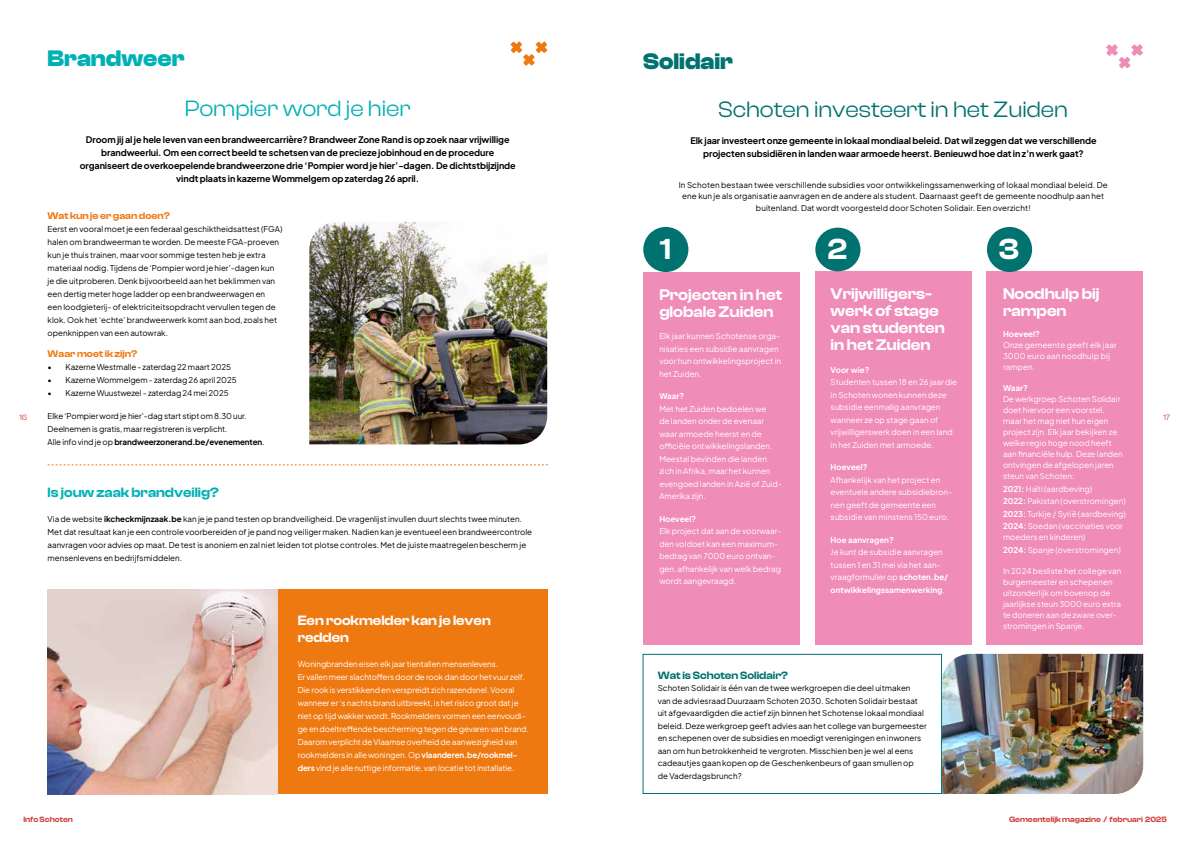
<style>
.page{position:relative;width:1191px;height:842px;background:#fff}
.page>*{position:absolute;margin:0;border:0;box-sizing:border-box;transform-origin:0 0}
.t1{font:600 30px "Clash Display";color:#fff}
.t2{font:700 23.3px "Clash Display";color:#00b1b4}
.t3{font:700 23.3px "Clash Display";color:#007270}
.t4{font:23px "Clash Display";color:#007270}
.t5{font:23px "Clash Display";color:#00b1b4}
.t6{font:600 16px/17px "Clash Display";color:#fff}
.t7{font:600 14px/17px "Clash Display";color:#fff}
.t8{font:600 14px "Clash Display";color:#00b1b4}
.t9{font:600 11px "Clash Display";color:#007270}
.t10{font:600 10px "Clash Display";color:#ef7911}
.t11{font:700 9px/13px "Plus Jakarta Sans";letter-spacing:-.01em;color:#000;text-align:center}
.t12{font:8px/12.5px "Plus Jakarta Sans";color:#fff}
.t13{font:8px/13px "Plus Jakarta Sans";color:#000}
.t14{font:700 8px "Plus Jakarta Sans";color:#fff}
.t15{font:600 8px "Clash Display";color:#cf3e37}
.t16{font:8px "Clash Display";color:#cf3e37}
.s1{font-weight:700}
</style>
<div class="page">
<img style="left:942px;top:654px;width:201px;height:140px">
<div style="left:642px;top:272px;width:157px;height:372px;background:#f08cb8"></div>
<div style="left:814px;top:271px;width:157px;height:373px;background:#f08cb8"></div>
<div style="left:986px;top:271px;width:157px;height:373px;background:#f08cb8"></div>
<svg style="left:1106px;top:44px;width:37px;height:25px"></svg>
<div style="left:643px;top:227px;width:45px;height:45px;background:#007270;border-radius:50%"></div>
<div style="left:815px;top:228px;width:45px;height:43px;background:#007270;border-radius:50%"></div>
<div style="left:987px;top:227px;width:45px;height:45px;background:#007270;border-radius:50%"></div>
<div style="left:642px;top:654px;width:300px;height:140px;border:1px solid #007270"></div>
<svg style="left:510px;top:41px;width:37px;height:25px"></svg>
<div style="left:277px;top:590px;width:271px;height:204px;background:#ef7911"></div>
<img style="left:48px;top:590px;width:229px;height:204px">
<img style="left:309px;top:222px;width:238px;height:222px">
<svg style="left:48px;top:465px;width:500px;height:1px"></svg>
<h2 class="t2" style="left:48px;top:45px;width:138px">Brandweer</h2>
<h3 class="t5" style="left:185px;top:95px;width:227px">Pompier word je hier</h3>
<h2 class="t3" style="left:643px;top:48px;width:91px">Solidair</h2>
<h3 class="t4" style="left:718px;top:96px;width:351px">Schoten investeert in het Zuiden</h3>
<p class="t11" style="left:80px;top:132px;width:437px">Droom jij al je hele leven van een brandweercarrière? Brandweer Zone Rand is op zoek naar vrijwillige brandweerlui. Om een correct beeld te schetsen van de precieze jobinhoud en de procedure organiseert de overkoepelende brandweerzone drie ‘Pompier word je hier’-dagen. De dichtstbijzijnde vindt plaats in kazerne Wommelgem op zaterdag 26 april.</p>
<p class="t11" style="left:690px;top:133px;width:407px;line-height:12.5px">Elk jaar investeert onze gemeente in lokaal mondiaal beleid. Dat wil zeggen dat we verschillende projecten subsidiëren in landen waar armoede heerst. Benieuwd hoe dat in z’n werk gaat?</p>
<p class="t13" style="left:679px;top:178px;width:430px;line-height:11.5px;text-align:center">In Schoten bestaan twee verschillende subsidies voor ontwikkelingssamenwerking of lokaal mondiaal beleid. De ene kun je als organisatie aanvragen en de andere als student. Daarnaast geeft de gemeente noodhulp aan het buitenland. Dat wordt voorgesteld door Schoten Solidair. Een overzicht!</p>
<p class="t10" style="left:48px;top:210px;width:124px">Wat kun je er gaan doen?</p>
<p class="t13" style="left:48px;top:222px;width:236px">Eerst en vooral moet je een federaal geschiktheidsattest (FGA) halen om brandweerman te worden. De meeste FGA-proeven kun je thuis trainen, maar voor sommige testen heb je extra materiaal nodig. Tijdens de ‘Pompier word je hier’-dagen kun je die uitproberen. Denk bijvoorbeeld aan het beklimmen van een dertig meter hoge ladder op een brandweerwagen en<br>een loodgieterij- of elektriciteitsopdracht vervullen tegen de klok. Ook het ‘echte’ brandweerwerk komt aan bod, zoals het openknippen van een autowrak.</p>
<p class="t10" style="left:48px;top:348px;width:91px">Waar moet ik zijn?</p>
<p class="t13" style="left:48px;top:359px;width:185px">• Kazerne Westmalle - zaterdag 22 maart 2025</p>
<p class="t13" style="left:48px;top:372px;width:190px">• Kazerne Wommelgem - zaterdag 26 april 2025</p>
<p class="t13" style="left:48px;top:385px;width:182px">• Kazerne Wuustwezel - zaterdag 24 mei 2025</p>
<p class="t13" style="left:48px;top:408px;width:218px">Elke ‘Pompier word je hier’-dag start stipt om 8.30 uur.<br>Deelnemen is gratis, maar registreren is verplicht.<br>Alle info vind je op <span class="s1">brandweerzonerand.be/evenementen</span>.</p>
<h1 class="t1" style="left:659px;top:232px;width:13px">1</h1>
<h1 class="t1" style="left:827px;top:232px;width:21px">2</h1>
<h1 class="t1" style="left:999px;top:232px;width:22px">3</h1>
<h3 class="t6" style="left:659px;top:286px;width:124px">Projecten in het globale Zuiden</h3>
<p class="t12" style="left:659px;top:329px;width:123px">Elk jaar kunnen Schotense orga&shy;nisaties een subsidie aanvragen voor hun ontwikkelingsproject in het Zuiden.</p>
<p class="t14" style="left:659px;top:389px;width:26px">Waar?</p>
<p class="t12" style="left:659px;top:402px;width:124px">Met het Zuiden bedoelen we<br>de landen onder de evenaar waar armoede heerst en de officiële ontwikkelingslanden.<br>Meestal bevinden die landen zich in Afrika, maar het kunnen evengoed landen in Azië of Zuid-<br>Amerika zijn.</p>
<p class="t14" style="left:659px;top:512px;width:38px">Hoeveel?</p>
<p class="t12" style="left:659px;top:524px;width:124px">Elk project dat aan de voorwaar&shy;den voldoet kan een maximum&shy;bedrag van 7000 euro ontvan&shy;gen, afhankelijk van welk bedrag wordt aangevraagd.</p>
<h3 class="t6" style="left:830px;top:285px;width:116px">Vrijwilligers&shy;werk of stage van studenten in het Zuiden</h3>
<p class="t14" style="left:830px;top:363px;width:40px">Voor wie?</p>
<p class="t12" style="left:830px;top:375px;width:128px">Studenten tussen 18 en 26 jaar die in Schoten wonen kunnen deze subsidie eenmalig aanvragen wanneer ze op stage gaan of vrijwilligerswerk doen in een land in het Zuiden met armoede.</p>
<p class="t14" style="left:830px;top:460px;width:38px">Hoeveel?</p>
<p class="t12" style="left:830px;top:473px;width:123px">Afhankelijk van het project en eventuele andere subsidiebron&shy;nen geeft de gemeente een subsidie van minstens 150 euro.</p>
<p class="t14" style="left:830px;top:533px;width:65px">Hoe aanvragen?</p>
<p class="t12" style="left:830px;top:545px;width:119px">Je kunt de subsidie aanvragen tussen 1 en 31 mei via het aan&shy;vraagformulier op <span class="s1">schoten.be/ ontwikkelingssamenwerking</span>.</p>
<h3 class="t6" style="left:1003px;top:285px;width:98px">Noodhulp bij rampen</h3>
<p class="t14" style="left:1003px;top:327px;width:38px">Hoeveel?</p>
<p class="t12" style="left:1003px;top:339px;width:115px;line-height:11px">Onze gemeente geeft elk jaar<br>3000 euro aan noodhulp bij rampen.</p>
<p class="t14" style="left:1003px;top:381px;width:26px">Waar?</p>
<p class="t12" style="left:1003px;top:393px;width:121px;line-height:11px">De werkgroep Schoten Solidair doet hiervoor een voorstel, maar het mag niet hun eigen project zijn. Elk jaar bekijken ze welke regio hoge nood heeft aan financiële hulp. Deze landen ontvingen de afgelopen jaren steun van Schoten:</p>
<p class="t12" style="left:1003px;top:482px;width:124px"><span class="s1">2021:</span> Haïti (aardbeving)<br><span class="s1">2022:</span> Pakistan (overstromingen)<br><span class="s1">2023:</span> Turkije / Syrië (aardbeving)<br><span class="s1">2024:</span> Soedan (vaccinaties voor</p>
<p class="t12" style="left:1003px;top:530px;width:119px">moeders en kinderen)<br><span class="s1">2024:</span> Spanje (overstromingen)</p>
<p class="t12" style="left:1003px;top:564px;width:120px;line-height:11px">In 2024 besliste het college van burgemeester en schepenen uitzonderlijk om bovenop de jaarlijkse steun 3000 euro extra te doneren aan de zware over&shy;stromingen in Spanje.</p>
<p class="t16" style="left:20px;top:413px;width:9px">16</p>
<p class="t16" style="left:1163px;top:413px;width:8px">17</p>
<h3 class="t8" style="left:48px;top:485px;width:173px">Is jouw zaak brandveilig?</h3>
<p class="t13" style="left:48px;top:512px;width:486px">Via de website <span class="s1">ikcheckmijnzaak.be</span> kan je je pand testen op brandveiligheid. De vragenlijst invullen duurt slechts twee minuten.<br>Met dat resultaat kan je een controle voorbereiden of je pand nog veiliger maken. Nadien kan je eventueel een brandweercontrole aanvragen voor advies op maat. De test is anoniem en zal niet leiden tot plotse controles. Met de juiste maatregelen bescherm je mensenlevens en bedrijfsmiddelen.</p>
<h3 class="t7" style="left:298px;top:612px;width:195px">Een rookmelder kan je leven redden</h3>
<p class="t12" style="left:298px;top:657px;width:232px;line-height:13px">Woningbranden eisen elk jaar tientallen mensenlevens.<br>Er vallen meer slachtoffers door de rook dan door het vuur zelf.<br>Die rook is verstikkend en verspreidt zich razendsnel. Vooral wanneer er ‘s nachts brand uitbreekt, is het risico groot dat je niet op tijd wakker wordt. Rookmelders vormen een eenvoudi&shy;ge en doeltreffende bescherming tegen de gevaren van brand.<br>Daarom verplicht de Vlaamse overheid de aanwezigheid van rookmelders in alle woningen. Op <span class="s1">vlaanderen.be/rookmel&shy;ders</span> vind je alle nuttige informatie, van locatie tot installatie.</p>
<h3 class="t9" style="left:657px;top:669px;width:132px">Wat is Schoten Solidair?</h3>
<p class="t13" style="left:657px;top:681px;width:271px;line-height:12.5px">Schoten Solidair is één van de twee werkgroepen die deel uitmaken<br>van de adviesraad Duurzaam Schoten 2030. Schoten Solidair bestaat uit afgevaardigden die actief zijn binnen het Schotense lokaal mondiaal beleid. Deze werkgroep geeft advies aan het college van burgemeester en schepenen over de subsidies en moedigt verenigingen en inwoners aan om hun betrokkenheid te vergroten. Misschien ben je wel al eens cadeautjes gaan kopen op de Geschenkenbeurs of gaan smullen op<br>de Vaderdagsbrunch?</p>
<p class="t15" style="left:23px;top:815px;width:51px">Info Schoten</p>
<p class="t15" style="left:1009px;top:815px;width:159px">Gemeentelijk magazine / februari 2025</p>
</div>
